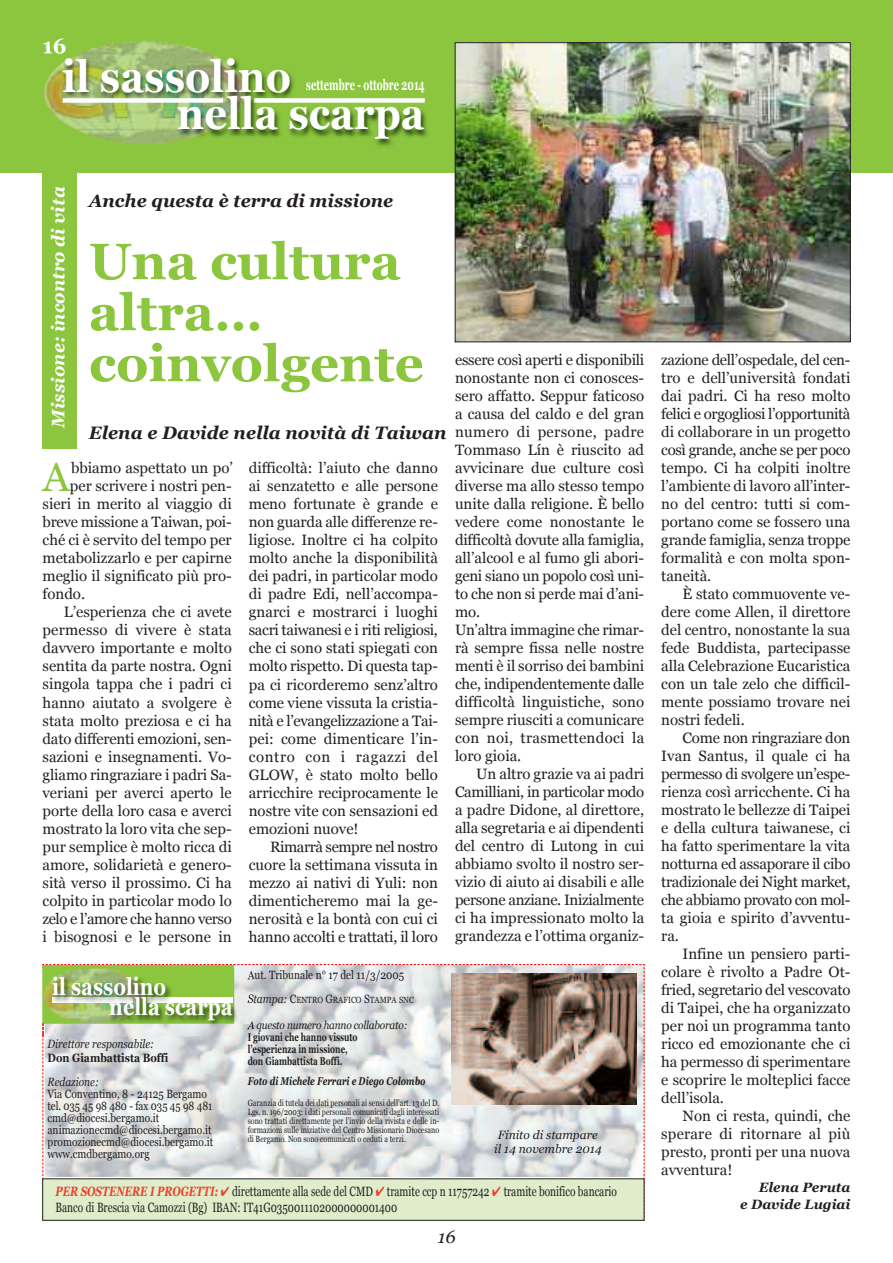
<style>
.page{position:relative;width:893px;height:1263px;background:#fff}
.page>*{position:absolute;margin:0;border:0;box-sizing:border-box;transform-origin:0 0}
.t1{font:700 51px/51px "Georgia";color:#8bc63e}
.t2{font:700 44.4px/37px "Georgia";color:#fff;scale:.9 1}
.t3{font:40.95px "Georgia";color:#8bc63e}
.t4{font:700 24.15px/20.1px "Georgia";color:#fff;scale:.82 1}
.t5{font:700 21px "Georgia";color:#fff}
.t6{font:italic 700 18px "Georgia";color:#231f20}
.t7{font:italic 700 18px "Georgia";color:#fff}
.t8{font:italic 18px "Georgia";color:#231f20}
.t9{font:700 15.15px "Georgia";color:#fff;scale:.62 1}
.t10{font:15px/18px "Georgia";color:#231f20;text-align:justify}
.t11{font:15px "Georgia";letter-spacing:-.03em;color:#231f20}
.t12{font:13.5px/16.2px "Georgia";color:#231f20;scale:.75 1}
.t13{font:italic 700 13.5px/16.2px "Georgia";color:#231f20;text-align:right}
.t14{font:12px/12px "Georgia";color:#231f20;scale:.85 1}
.t15{font:italic 12px "Georgia";color:#231f20;scale:.85 1}
.t16{font:italic 12px/14.4px "Georgia";color:#231f20;text-align:center}
.t17{font:700 12px "Georgia";color:#231f20;scale:.85 1}
.t18{font:700 11.25px/12px "Georgia";color:#231f20;scale:.7 1}
.t19{font:italic 700 11.25px "Georgia";color:#231f20;scale:.75 1}
.t20{font:italic 11.25px "Georgia";letter-spacing:-.02em;color:#231f20;scale:.9 1}
.t21{font:9px/9px "Georgia";color:#231f20;text-align:justify;scale:.8 1}
.t22{font:9px "Georgia";color:#231f20;scale:.85 1}
.s1{font-style:italic;font-size:12px}
.s2{font-size:12px}
.s3{font-weight:700;font-style:italic;color:#ef3e2e}
.s4{color:#ef3e2e}
</style>
<div class="page">
<div style="left:0;top:0;width:893px;height:173px;background:#8bc63e"></div>
<div style="left:43px;top:166px;width:34px;height:282px;background:#8bc63e"></div>
<img style="left:94px;top:41px;width:101px;height:7px">
<img style="left:43px;top:52px;width:36px;height:79px">
<img style="left:44px;top:48px;width:22px;height:6px">
<img style="left:79px;top:48px;width:167px;height:96px">
<div style="left:63px;top:98px;width:160px;height:5px;background:#fff"></div>
<div style="left:254px;top:98px;width:171px;height:5px;background:#fff"></div>
<svg style="left:42px;top:964px;width:603px;height:257px;background:#cbccc1"></svg>
<img style="left:43px;top:968px;width:85px;height:55px">
<img style="left:53px;top:970px;width:91px;height:53px">
<img style="left:148px;top:997px;width:85px;height:5px">
<img style="left:457px;top:45px;width:391px;height:295px">
<div style="left:455px;top:43px;width:395px;height:299px;border:1px solid #231f20"></div>
<h3 class="t5" style="left:43px;top:34px;width:25px">16</h3>
<h2 class="t2" style="left:177px;top:58px;width:277px;text-indent:-115px">il sassolino<br>nella scarpa</h2>
<p class="t9" style="left:306px;top:76px;width:193px">settembre - ottobre 2014</p>
<p class="t7" style="left:48px;top:428px;width:243px;rotate:-90deg">Missione: incontro di vita</p>
<p class="t6" style="left:89px;top:190px;width:306px">Anche questa è terra di missione</p>
<h1 class="t1" style="left:89px;top:236px;width:336px">Una cultura altra… coinvolgente</h1>
<p class="t6" style="left:89px;top:423px;width:359px">Elena e Davide nella novità di Taiwan</p>
<h3 class="t3" style="left:43px;top:454px;width:29px">A</h3>
<p class="t10" style="left:71px;top:459px;width:163px">bbiamo aspettato un po’</p>
<p class="t10" style="left:70px;top:477px;width:163px">per scrivere i nostri pen-</p>
<p class="t10" style="left:43px;top:495px;width:191px">sieri in merito al viaggio di</p>
<p class="t10" style="left:43px;top:513px;width:191px">breve missione a Taiwan, poi-</p>
<p class="t10" style="left:43px;top:531px;width:191px">ché ci è servito del tempo per</p>
<p class="t10" style="left:43px;top:549px;width:191px">metabolizzarlo e per capirne</p>
<p class="t10" style="left:43px;top:567px;width:191px">meglio il significato più pro-</p>
<p class="t10" style="left:43px;top:585px;width:44px">fondo.</p>
<p class="t10" style="left:64px;top:603px;width:169px">L’esperienza che ci avete</p>
<p class="t10" style="left:43px;top:621px;width:191px">permesso di vivere è stata</p>
<p class="t10" style="left:43px;top:639px;width:191px">davvero importante e molto</p>
<p class="t10" style="left:43px;top:657px;width:191px">sentita da parte nostra. Ogni</p>
<p class="t10" style="left:43px;top:675px;width:191px">singola tappa che i padri ci</p>
<p class="t10" style="left:43px;top:693px;width:191px">hanno aiutato a svolgere è</p>
<p class="t10" style="left:43px;top:711px;width:191px">stata molto preziosa e ci ha</p>
<p class="t10" style="left:43px;top:729px;width:191px">dato differenti emozioni, sen-</p>
<p class="t10" style="left:43px;top:747px;width:191px">sazioni e insegnamenti. Vo-</p>
<p class="t10" style="left:43px;top:765px;width:191px">gliamo ringraziare i padri Sa-</p>
<p class="t10" style="left:43px;top:783px;width:191px">veriani per averci aperto le</p>
<p class="t10" style="left:43px;top:801px;width:191px">porte della loro casa e averci</p>
<p class="t10" style="left:43px;top:819px;width:191px">mostrato la loro vita che sep-</p>
<p class="t10" style="left:43px;top:837px;width:191px">pur semplice è molto ricca di</p>
<p class="t10" style="left:43px;top:855px;width:191px">amore, solidarietà e genero-</p>
<p class="t10" style="left:43px;top:873px;width:191px">sità verso il prossimo. Ci ha</p>
<p class="t10" style="left:43px;top:891px;width:191px">colpito in particolar modo lo</p>
<p class="t11" style="left:43px;top:910px;width:191px">zelo e l’amore che hanno verso</p>
<p class="t10" style="left:43px;top:927px;width:191px">i bisognosi e le persone in</p>
<p class="t10" style="left:249px;top:459px;width:191px">difficoltà: l’aiuto che danno ai senzatetto e alle persone meno fortunate è grande e non guarda alle differenze re&shy;ligiose. Inoltre ci ha colpito molto anche la disponibilità dei padri, in particolar modo di padre Edi, nell’accompa&shy;gnarci e mostrarci i luoghi sacri taiwanesi e i riti religiosi, che ci sono stati spiegati con molto rispetto. Di questa tap&shy;pa ci ricorderemo senz’altro come viene vissuta la cristia&shy;nità e l’evangelizzazione a Tai&shy;pei: come dimenticare l’in&shy;contro con i ragazzi del GLOW, è stato molto bello arricchire reciprocamente le nostre vite con sensazioni ed emozioni nuove!</p>
<p class="t10" style="left:249px;top:837px;width:191px;text-indent:21px">Rimarrà sempre nel nostro cuore la settimana vissuta in mezzo ai nativi di Yuli: non dimenticheremo mai la ge&shy;nerosità e la bontà con cui ci hanno accolti e trattati, il loro</p>
<p class="t10" style="left:455px;top:351px;width:191px;text-align:left">essere così aperti e disponibili nonostante non ci conosces&shy;sero affatto. Seppur faticoso a causa del caldo e del gran numero di persone, padre<br>Tommaso Lín è riuscito ad avvicinare due culture così diverse ma allo stesso tempo unite dalla religione. È bello vedere come nonostante le difficoltà dovute alla famiglia, all’alcool e al fumo gli abori&shy;geni siano un popolo così uni&shy;to che non si perde mai d’ani&shy;mo.<br>Un’altra immagine che rimar&shy;rà sempre fissa nelle nostre menti è il sorriso dei bambini che, indipendentemente dalle difficoltà linguistiche, sono sempre riusciti a comunicare con noi, trasmettendoci la loro gioia.</p>
<p class="t10" style="left:455px;top:765px;width:191px;text-indent:21px">Un altro grazie va ai padri Camilliani, in particolar modo a padre Didone, al direttore, alla segretaria e ai dipendenti del centro di Lutong in cui abbiamo svolto il nostro ser&shy;vizio di aiuto ai disabili e alle persone anziane. Inizialmente ci ha impressionato molto la grandezza e l’ottima organiz-</p>
<p class="t14" style="left:248px;top:969px;width:186px">Aut. Tribunale n° 17 del 11/3/2005</p>
<p class="t22" style="left:248px;top:994px;width:197px"><span class="s1">Stampa:</span> <span class="s2">C</span>ENTRO <span class="s2">G</span>RAFICO <span class="s2">S</span>TAMPA SNC</p>
<p class="t20" style="left:248px;top:1019px;width:179px">A questo numero hanno collaborato:</p>
<p class="t18" style="left:248px;top:1031px;width:159px">I giovani che hanno vissuto l’esperienza in missione, don Giambattista Boffi.</p>
<p class="t19" style="left:248px;top:1074px;width:239px">Foto di Michele Ferrari e Diego Colombo</p>
<p class="t21" style="left:248px;top:1099px;width:241px">Garanzia di tutela dei dati personali ai sensi dell’art. 13 del D.<br>Lgs. n. 196/2003: i dati personali comunicati dagli interessati sono trattati direttamente per l’invio della rivista e delle in&shy;formazioni sulle iniziative del Centro Missionario Diocesano di Bergamo. Non sono comunicati o ceduti a terzi.</p>
<h3 class="t4" style="left:109px;top:977px;width:152px;text-indent:-57px">il sassolino<br>nella scarpa</h3>
<p class="t15" style="left:48px;top:1037px;width:127px">Direttore responsabile:</p>
<p class="t17" style="left:48px;top:1051px;width:144px">Don Giambattista Boffi</p>
<p class="t15" style="left:48px;top:1075px;width:62px">Redazione:</p>
<p class="t14" style="left:48px;top:1088px;width:197px">Via Conventino, 8 - 24125 Bergamo tel. 035 45 98 480 - fax 035 45 98 481 cmd@diocesi.bergamo.it animazionecmd@diocesi.bergamo.it promozionecmd@diocesi.bergamo.it www.cmdbergamo.org</p>
<p class="t16" style="left:494px;top:1127px;width:109px">Finito di stampare il 14 novembre 2014</p>
<p class="t12" style="left:56px;top:1183px;width:750px"><span class="s3">PER SOSTENERE I PROGETTI:</span> <span class="s4">✔</span> direttamente alla sede del CMD <span class="s4">✔</span> tramite ccp n 11757242 <span class="s4">✔</span> tramite bonifico bancario<br>Banco di Brescia via Camozzi (Bg) IBAN: IT41G0350011102000000001400</p>
<p class="t8" style="left:438px;top:1226px;width:19px">16</p>
<p class="t10" style="left:661px;top:351px;width:191px">zazione dell’ospedale, del cen&shy;tro e dell’università fondati dai padri. Ci ha reso molto felici e orgogliosi l’opportunità di collaborare in un progetto così grande, anche se per poco tempo. Ci ha colpiti inoltre l’ambiente di lavoro all’inter&shy;no del centro: tutti si com&shy;portano come se fossero una grande famiglia, senza troppe formalità e con molta spon&shy;taneità.</p>
<p class="t10" style="left:661px;top:585px;width:191px;text-indent:21px">È stato commuovente ve&shy;dere come Allen, il direttore del centro, nonostante la sua fede Buddista, partecipasse alla Celebrazione Eucaristica con un tale zelo che difficil&shy;mente possiamo trovare nei nostri fedeli.</p>
<p class="t10" style="left:661px;top:729px;width:191px;text-indent:21px">Come non ringraziare don Ivan Santus, il quale ci ha permesso di svolgere un’espe&shy;rienza così arricchente. Ci ha mostrato le bellezze di Taipei e della cultura taiwanese, ci ha fatto sperimentare la vita notturna ed assaporare il cibo tradizionale dei Night market, che abbiamo provato con mol&shy;ta gioia e spirito d’avventu&shy;ra.</p>
<p class="t10" style="left:661px;top:945px;width:191px;text-indent:21px">Infine un pensiero parti&shy;colare è rivolto a Padre Ot&shy;fried, segretario del vescovato di Taipei, che ha organizzato per noi un programma tanto ricco ed emozionante che ci ha permesso di sperimentare e scoprire le molteplici facce dell’isola.</p>
<p class="t10" style="left:661px;top:1107px;width:191px;text-indent:21px">Non ci resta, quindi, che sperare di ritornare al più presto, pronti per una nuova avventura!</p>
<p class="t13" style="left:740px;top:1179px;width:112px">Elena Peruta<br>e Davide Lugiai</p>
</div>
